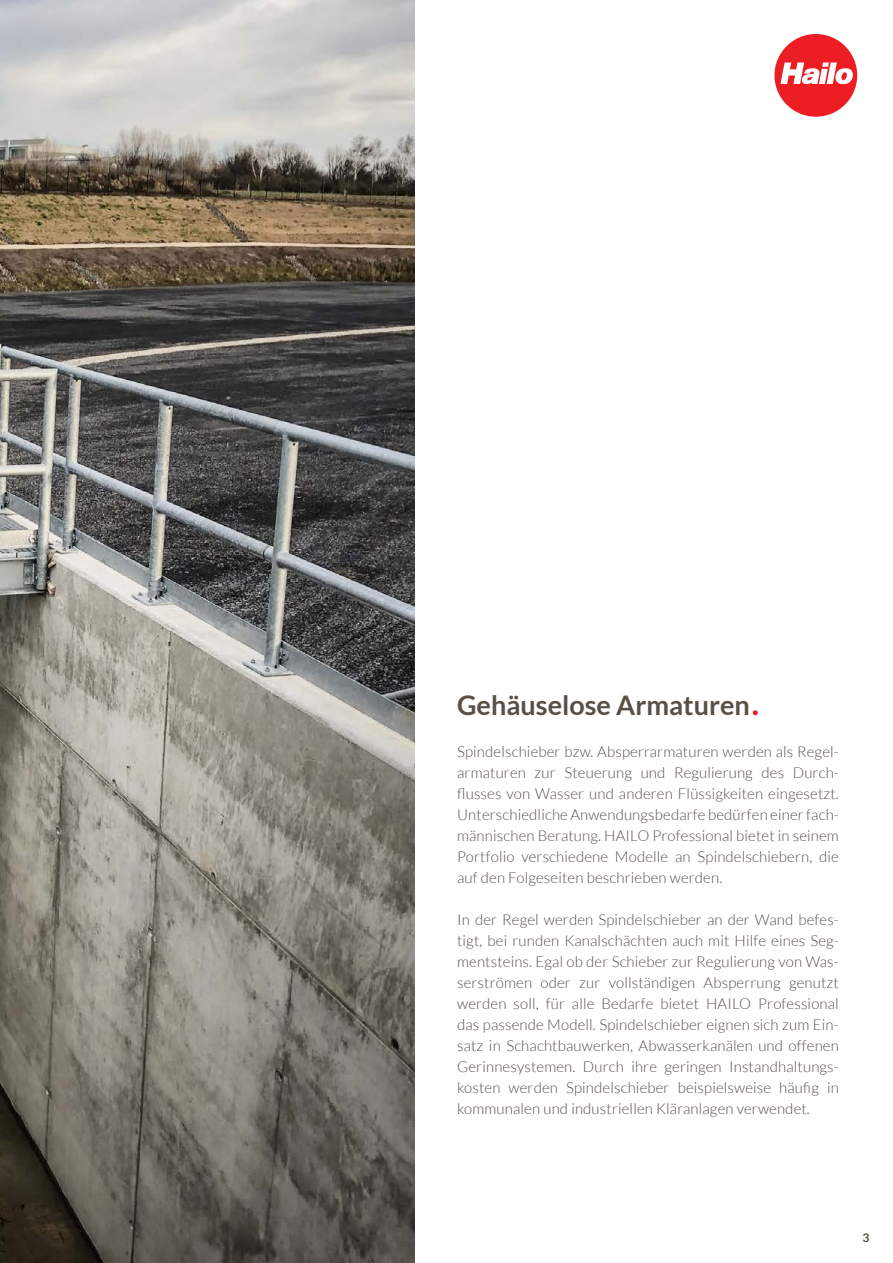
<style>
.page{position:relative;width:893px;height:1263px;background:#fff}
.page>*{position:absolute;margin:0;border:0;box-sizing:border-box;transform-origin:0 0}
.t1{font:700 27px "Lato";color:#584f46}
.t2{font:300 15px/21px "Lato";letter-spacing:.01em;color:#584f46;text-align:justify}
.t3{font:700 12px "Lato";color:#584f46}
.s1{font-weight:300;font-size:54px;color:#ed1d24}
</style>
<div class="page">
<img style="left:0;top:0;width:415px;height:1263px">
<div style="left:774px;top:34px;width:83px;height:83px;background:#ed1d24;border-radius:50%"></div>
<svg style="left:780px;top:63px;width:73px;height:21px"></svg>
<h1 class="t1" style="left:457px;top:689px;width:305px">Gehäuselose Armaturen<span class="s1">.</span></h1>
<p class="t2" style="left:457px;top:741px;width:383px">Spindelschieber bzw. Absperrarmaturen werden als Regel&shy;armaturen zur Steuerung und Regulierung des Durch&shy;flusses von Wasser und anderen Flüssigkeiten eingesetzt.<br>Unterschiedliche Anwendungsbedarfe bedürfen einer fach&shy;männischen Beratung. HAILO Professional bietet in seinem Portfolio verschiedene Modelle an Spindelschiebern, die auf den Folgeseiten beschrieben werden.</p>
<p class="t2" style="left:457px;top:909px;width:383px">In der Regel werden Spindelschieber an der Wand befes&shy;tigt, bei runden Kanalschächten auch mit Hilfe eines Seg&shy;mentsteins. Egal ob der Schieber zur Regulierung von Was&shy;serströmen oder zur vollständigen Absperrung genutzt werden soll, für alle Bedarfe bietet HAILO Professional das passende Modell. Spindelschieber eignen sich zum Ein&shy;satz in Schachtbauwerken, Abwasserkanälen und offenen Gerinnesystemen. Durch ihre geringen Instandhaltungs&shy;kosten werden Spindelschieber beispielsweise häufig in kommunalen und industriellen Kläranlagen verwendet.</p>
<p class="t3" style="left:862px;top:1230px;width:8px">3</p>
</div>
